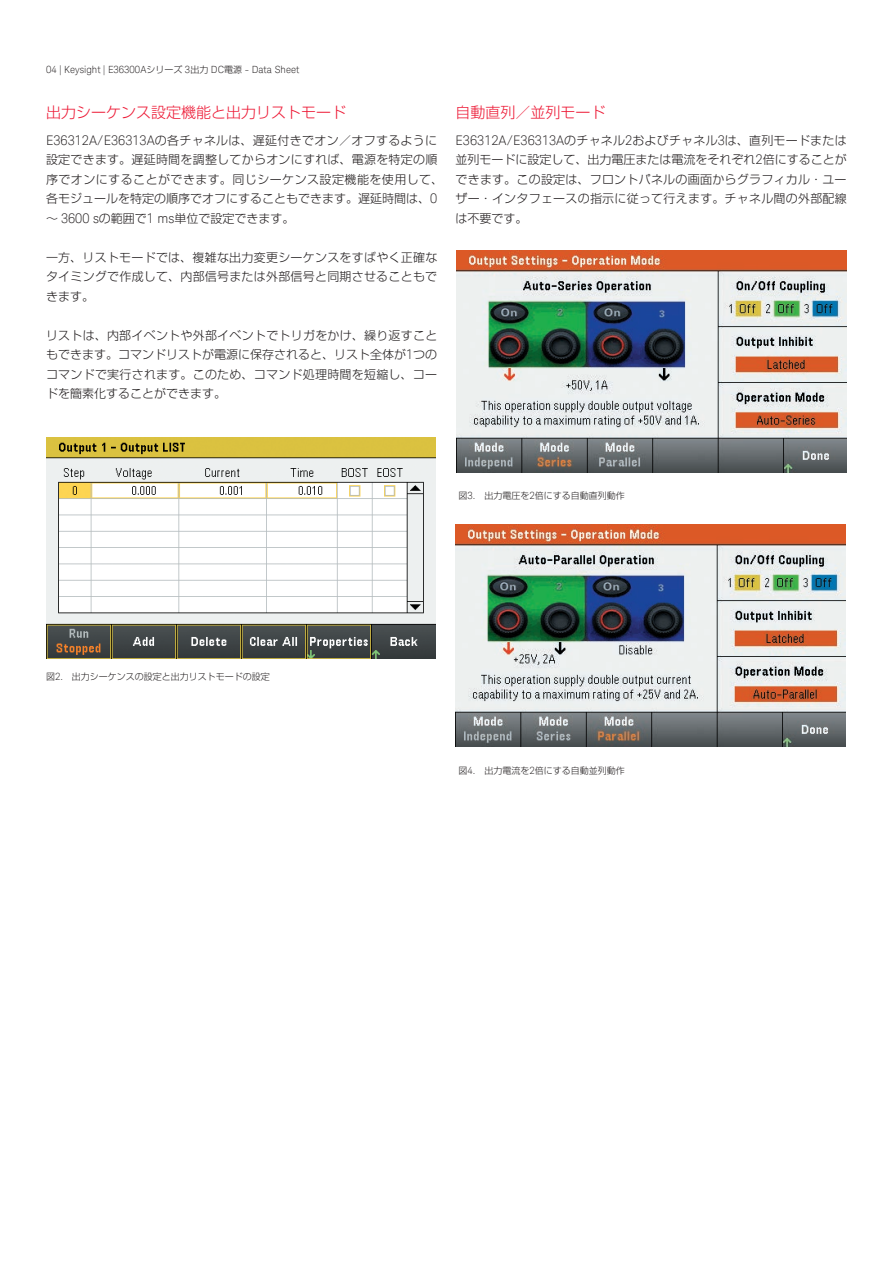
<style>
.page{position:relative;width:893px;height:1263px;background:#fff}
.page>*{position:absolute;margin:0;border:0;box-sizing:border-box;transform-origin:0 0}
.t1{font:300 15px "Shin Go Pro";color:#ed1a36}
.t2{font:300 12px/19.5px "Shin Go Pro";letter-spacing:.02em;color:#231f20;text-align:justify}
.t3{font:300 9.9px "Keysight Sans";color:#231f20}
.t4{font:300 9px "Shin Go Pro";color:#231f20}
.s1{font-family:"Shin Go Pro";font-size:9px}
.s2{font-family:"Keysight Sans";font-size:13.2px}
.s3{font-family:"Keysight Sans";font-size:9.9px}
</style>
<div class="page">
<img style="left:46px;top:437px;width:390px;height:221px">
<img style="left:456px;top:251px;width:390px;height:222px">
<img style="left:455px;top:525px;width:390px;height:222px">
<p class="t3" style="left:46px;top:64px;width:255px">04 | Keysight | E36300A<span class="s1">シリーズ</span> 3<span class="s1">出力</span> DC<span class="s1">電源</span> - Data Sheet</p>
<p class="t1" style="left:46px;top:100px;width:302px">出力シーケンス設定機能と出力リストモード</p>
<p class="t2" style="left:46px;top:129px;width:399px;text-align:left"><span class="s2">E36312A/E36313A</span>の各チャネルは、遅延付きでオン／オフするように設定できます。遅延時間を調整してからオンにすれば、電源を特定の順序でオンにすることができます。同じシーケンス設定機能を使用して、各モジュールを特定の順序でオフにすることもできます。遅延時間は、<span class="s2">0</span>～ <span class="s2">3600 s</span>の範囲で<span class="s2">1 ms</span>単位で設定できます。</p>
<p class="t2" style="left:46px;top:246px;width:393px">一方、リストモードでは、複雑な出力変更シーケンスをすばやく正確なタイミングで作成して、内部信号または外部信号と同期させることもできます。</p>
<p class="t2" style="left:46px;top:324px;width:393px">リストは、内部イベントや外部イベントでトリガをかけ、繰り返すこともできます。コマンドリストが電源に保存されると、リスト全体が<span class="s2">1</span>つのコマンドで実行されます。このため、コマンド処理時間を短縮し、コードを簡素化することができます。</p>
<p class="t1" style="left:455px;top:100px;width:151px">自動直列／並列モード</p>
<p class="t2" style="left:455px;top:129px;width:393px"><span class="s2">E36312A/E36313A</span>のチャネル<span class="s2">2</span>およびチャネル<span class="s2">3</span>は、直列モードまたは並列モードに設定して、出力電圧または電流をそれぞれ<span class="s2">2</span>倍にすることができます。この設定は、フロントパネルの画面からグラフィカル・ユーザー・インタフェースの指示に従って行えます。チャネル間の外部配線は不要です。</p>
<p class="t4" style="left:458px;top:488px;width:168px">図<span class="s3">3.</span>　出力電圧を<span class="s3">2</span>倍にする自動直列動作</p>
<p class="t4" style="left:46px;top:669px;width:225px">図<span class="s3">2.</span>　出力シーケンスの設定と出力リストモードの設定</p>
<p class="t4" style="left:458px;top:763px;width:168px">図<span class="s3">4.</span>　出力電流を<span class="s3">2</span>倍にする自動並列動作</p>
</div>
